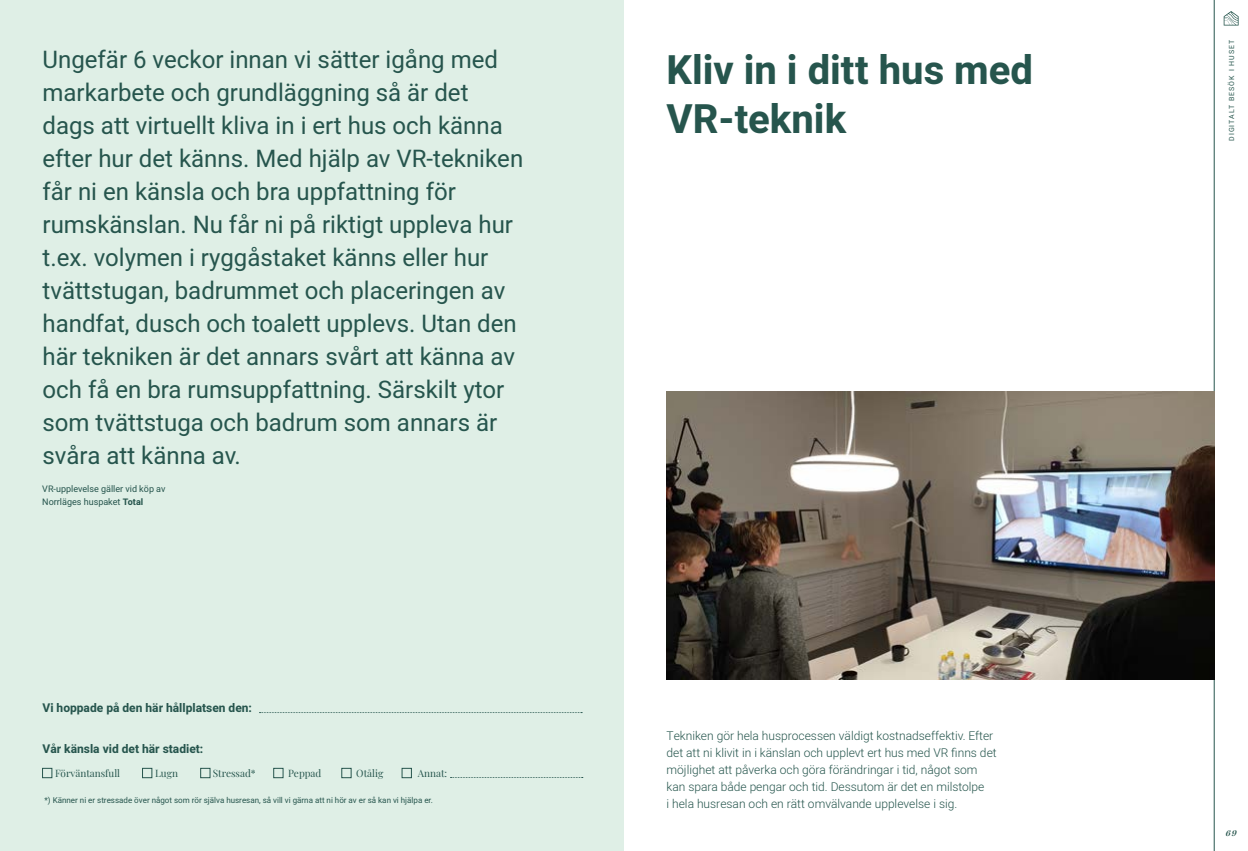
<style>
.page{position:relative;width:1248px;height:851px;background:#fff}
.page>*{position:absolute;margin:0;border:0;box-sizing:border-box;transform-origin:0 0}
.t1{font:700 40px/48px "Heebo";color:#26554d}
.t2{font:24px/33px "Heebo";color:#26554d}
.t3{font:300 12px/17px "Heebo";color:#26554d}
.t4{font:700 12px "Heebo";color:#26554d}
.t5{font:10px "Playfair Display";color:#26554d}
.t6{font:9px/13px "Heebo";color:#26554d}
.t7{font:8px "Heebo";color:#26554d}
.t8{font:italic 700 8px "Playfair Display";color:#26554d}
.t9{font:7px "Heebo";letter-spacing:.15em;color:#26554d}
.s1{font-weight:700}
</style>
<div class="page">
<hr style="left:1213px;top:0;width:1px;height:850px;background:#26554d">
<svg style="left:1223px;top:11px;width:15px;height:15px"></svg>
<div style="left:0;top:0;width:624px;height:850px;background:#dfefe6"></div>
<svg style="left:259px;top:712px;width:323px;height:1px"></svg>
<svg style="left:450px;top:777px;width:133px;height:1px"></svg>
<div style="left:42px;top:768px;width:10px;height:9px;border:1px solid #26554d"></div>
<div style="left:142px;top:768px;width:10px;height:9px;border:1px solid #26554d"></div>
<div style="left:200px;top:768px;width:10px;height:9px;border:1px solid #26554d"></div>
<div style="left:273px;top:768px;width:10px;height:9px;border:1px solid #26554d"></div>
<div style="left:341px;top:768px;width:10px;height:9px;border:1px solid #26554d"></div>
<div style="left:402px;top:768px;width:9px;height:9px;border:1px solid #26554d"></div>
<img style="left:666px;top:391px;width:548px;height:288px">
<p class="t2" style="left:43px;top:43px;width:482px">Ungefär 6 veckor innan vi sätter igång med markarbete och grundläggning så är det dags att virtuellt kliva in i ert hus och känna efter hur det känns. Med hjälp av VR-tekniken får ni en känsla och bra uppfattning för rumskänslan. Nu får ni på riktigt uppleva hur t.ex. volymen i ryggåstaket känns eller hur tvättstugan, badrummet och placeringen av handfat, dusch och toalett upplevs. Utan den här tekniken är det annars svårt att känna av och få en bra rumsuppfattning. Särskilt ytor som tvättstuga och badrum som annars är svåra att känna av.</p>
<p class="t6" style="left:42px;top:482px;width:125px">VR-upplevelse gäller vid köp av<br>Norrläges huspaket <span class="s1">Total</span></p>
<p class="t4" style="left:43px;top:699px;width:211px">Vi hoppade på den här hållplatsen den:</p>
<p class="t4" style="left:43px;top:740px;width:162px">Vår känsla vid det här stadiet:</p>
<p class="t5" style="left:55px;top:765px;width:66px">Förväntansfull</p>
<p class="t5" style="left:155px;top:765px;width:24px">Lugn</p>
<p class="t5" style="left:213px;top:765px;width:44px">Stressad*</p>
<p class="t5" style="left:288px;top:765px;width:35px">Peppad</p>
<p class="t5" style="left:356px;top:765px;width:28px">Otålig</p>
<p class="t5" style="left:418px;top:765px;width:31px">Annat:</p>
<p class="t7" style="left:45px;top:794px;width:390px">*) Känner ni er stressade över något som rör själva husresan, så vill vi gärna att ni hör av er så kan vi hjälpa er.</p>
<h1 class="t1" style="left:666px;top:47px;width:368px">Kliv in i ditt hus med<br>VR-teknik</h1>
<p class="t3" style="left:666px;top:726px;width:331px">Tekniken gör hela husprocessen väldigt kostnadseffektiv. Efter det att ni klivit in i känslan och upplevt ert hus med VR finns det möjlighet att påverka och göra förändringar i tid, något som kan spara både pengar och tid. Dessutom är det en milstolpe<br>i hela husresan och en rätt omvälvande upplevelse i sig.</p>
<p class="t9" style="left:1226px;top:141px;width:103px;rotate:-90deg">DIGITALT BESÖK I HUSET</p>
<p class="t8" style="left:1225px;top:826px;width:13px">69</p>
</div>
